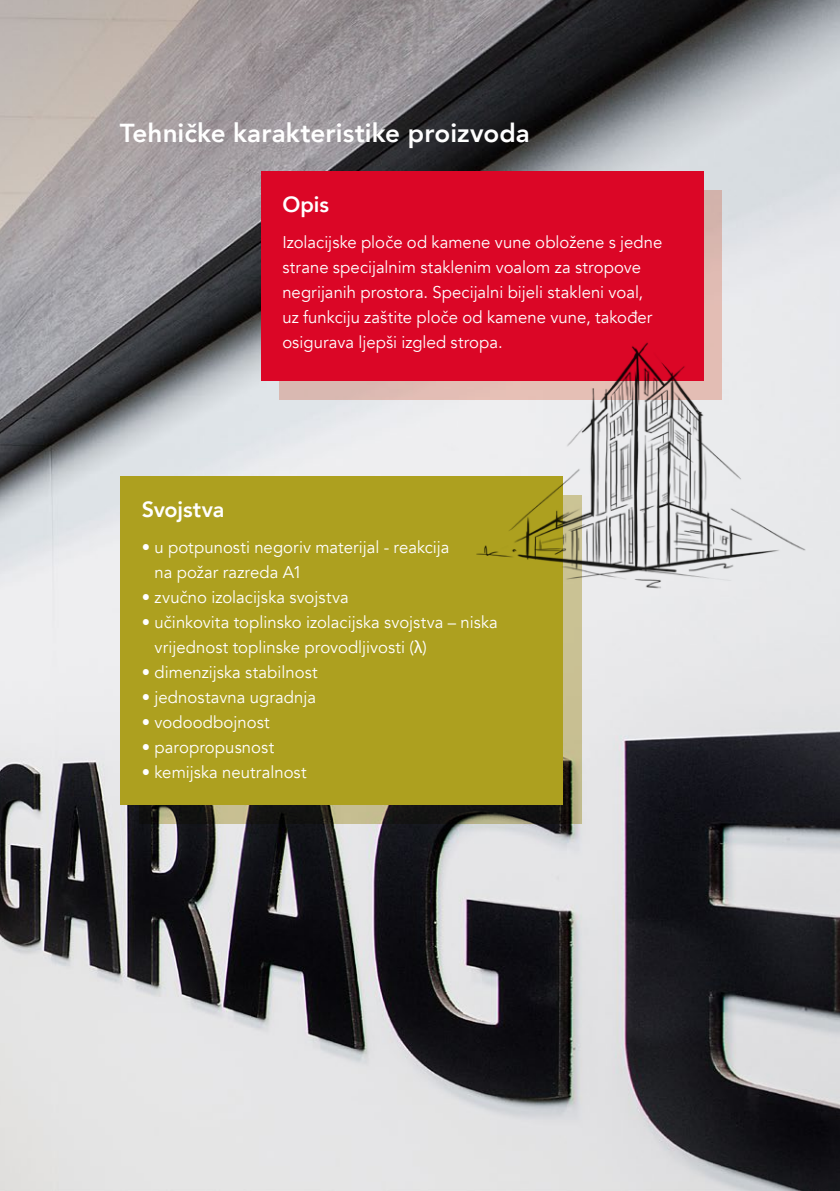
<style>
.page{position:relative;width:840px;height:1191px;background:#fff}
.page>*{position:absolute;margin:0;border:0;box-sizing:border-box;transform-origin:0 0}
.t1{font:800 26px "Avenir";letter-spacing:.005em;color:#fff}
.t2{font:800 22px "Avenir";color:#fff}
.t3{font:17px/25px "Avenir";letter-spacing:.005em;color:#fff}
.s1{font-family:"Myriad Pro";font-size:18px}
</style>
<div class="page">
<img style="left:0;top:0;width:839px;height:1191px">
<div style="left:279px;top:190px;width:442px;height:210px;background:#dab8b1"></div>
<div style="left:261px;top:171px;width:442px;height:210px;background:#db0626"></div>
<svg style="left:139px;top:601px;width:442px;height:222px;background:#67644d"></svg>
<div style="left:120px;top:476px;width:443px;height:329px;background:#ada01f"></div>
<img style="left:432px;top:340px;width:407px;height:261px">
<h1 class="t1" style="left:120px;top:113px;width:411px">Tehničke karakteristike proizvoda</h1>
<p class="t2" style="left:282px;top:187px;width:48px">Opis</p>
<p class="t3" style="left:282px;top:230px;width:381px">Izolacijske ploče od kamene vune obložene s jedne strane specijalnim staklenim voalom za stropove negrijanih prostora. Specijalni bijeli stakleni voal, uz funkciju zaštite ploče od kamene vune, također osigurava ljepši izgled stropa.</p>
<p class="t2" style="left:142px;top:492px;width:84px">Svojstva</p>
<p class="t3" style="left:154px;top:535px;width:296px;text-indent:-13px">• u potpunosti negoriv materijal - reakcija na požar razreda A1</p>
<p class="t3" style="left:142px;top:585px;width:208px">• zvučno izolacijska svojstva</p>
<p class="t3" style="left:154px;top:610px;width:345px;text-indent:-13px">• učinkovita toplinsko izolacijska svojstva – niska vrijednost toplinske provodljivosti (<span class="s1">λ</span>)</p>
<p class="t3" style="left:142px;top:660px;width:177px">• dimenzijska stabilnost</p>
<p class="t3" style="left:142px;top:685px;width:175px">• jednostavna ugradnja</p>
<p class="t3" style="left:142px;top:710px;width:129px">• vodoodbojnost</p>
<p class="t3" style="left:142px;top:735px;width:134px">• paropropusnost</p>
<p class="t3" style="left:142px;top:760px;width:166px">• kemijska neutralnost</p>
</div>
